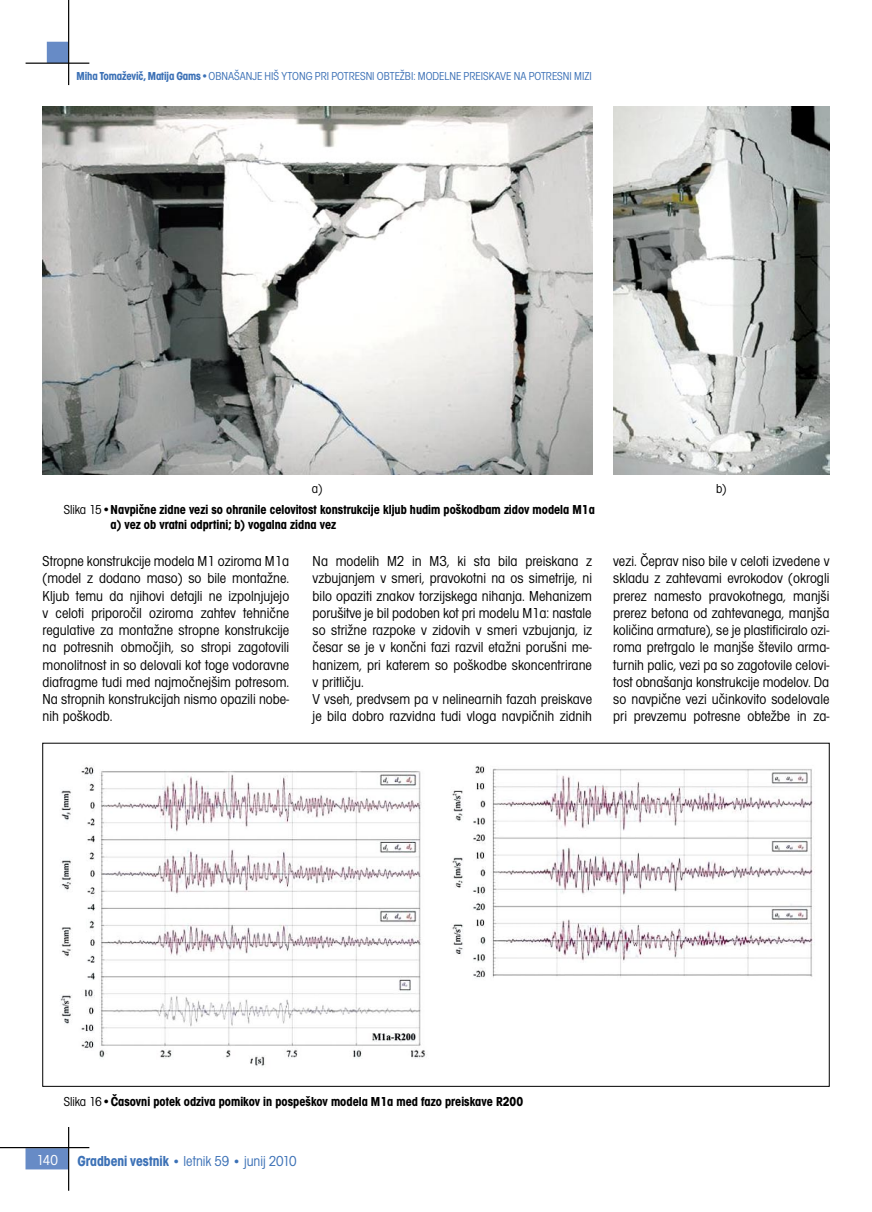
<style>
.page{position:relative;width:872px;height:1212px;background:#fff}
.page>*{position:absolute;margin:0;border:0;box-sizing:border-box;transform-origin:0 0}
.Osnovni_tekst{font:condensed 15px/17.2px "Avant Gar Got Itc TEE";color:#000;text-align:justify}
.t1{font:condensed 15px "Avant Gar Got Itc TEE";color:#3c71b6}
.t2{font:condensed 15px "Avant Gar Got Itc TEE";color:#fff}
.Podpisi{font:700 condensed 13.5px "Avant Gar Got Itc TEE";color:#000}
.Podpisi-2{font:condensed 13.5px "Avant Gar Got Itc TEE";color:#000}
.t3{font:condensed 12px "Avant Gar Got Itc TEE";color:#3c71b6}
.s1{font-weight:700}
.s2{font-weight:400}
.s3{font-weight:400;color:#fff}
.s4{font-weight:700;font-size:13.5px}
</style>
<div class="page">
<div style="left:48px;top:42px;width:19px;height:20px;background:#678bc6"></div>
<div style="left:47px;top:42px;width:21px;height:21px;border:2px solid #678bc6"></div>
<div style="left:26px;top:1149px;width:41px;height:20px;background:#678bc6"></div>
<div style="left:26px;top:1148px;width:42px;height:21px;border:2px solid #678bc6"></div>
<hr style="left:0;top:1147px;width:89px;height:1px;background:#000">
<hr style="left:68px;top:1127px;width:1px;height:64px;background:#000">
<hr style="left:26px;top:63px;width:63px;height:1px;background:#000">
<hr style="left:68px;top:0;width:1px;height:85px;background:#000">
<img style="left:43px;top:106px;width:549px;height:368px">
<img style="left:613px;top:106px;width:216px;height:368px">
<img style="left:60px;top:766px;width:753px;height:300px">
<p class="t3" style="left:77px;top:70px;width:517px"><span class="s1">Miha Tomaževič, Matija Gams</span>•OBNAŠANJE HIŠ YTONG PRI POTRESNI OBTEŽBI: MODELNE PREISKAVE NA POTRESNI MIZI</p>
<p class="Podpisi-2" style="left:312px;top:481px;width:12px">a)</p>
<p class="Podpisi-2" style="left:716px;top:481px;width:12px">b)</p>
<p class="Podpisi" style="left:64px;top:502px;width:532px"><span class="s2">Slika 15•</span>Navpične zidne vezi so ohranile celovitost konstrukcije kljub hudim poškodbam zidov modela M1a</p>
<p class="Podpisi" style="left:64px;top:517px;width:274px"><span class="s3">Slika 15•</span>a) vez ob vratni odprtini; b) vogalna zidna vez</p>
<p class="Osnovni_tekst" style="left:313px;top:553px;width:281px">Na modelih M2 in M3, ki sta bila preiskana z vzbujanjem v smeri, pravokotni na os simetrije, ni bilo opaziti znakov torzijskega nihanja. Mehanizem porušitve je bil podoben kot pri modelu M1a: nastale so strižne razpoke v zidovih v smeri vzbujanja, iz česar se je v končni fazi razvil etažni porušni me&shy;hanizem, pri katerem so poškodbe skoncentrirane v pritličju.</p>
<p class="Osnovni_tekst" style="left:313px;top:691px;width:281px">V vseh, predvsem pa v nelinearnih fazah preiskave je bila dobro razvidna tudi vloga navpičnih zidnih</p>
<p class="Osnovni_tekst" style="left:613px;top:553px;width:218px">vezi. Čeprav niso bile v celoti izvedene v skladu z zahtevami evrokodov (okrogli prerez namesto pravokotnega, manjši prerez betona od zahtevanega, manjša količina armature), se je plastificiralo ozi&shy;roma pretrgalo le manjše število arma&shy;turnih palic, vezi pa so zagotovile celovi&shy;tost obnašanja konstrukcije modelov. Da so navpične vezi učinkovito sodelovale pri prevzemu potresne obtežbe in za-</p>
<p class="Osnovni_tekst" style="left:43px;top:553px;width:248px">Stropne konstrukcije modela M1 oziroma M1a (model z dodano maso) so bile montažne.<br>Kljub temu da njihovi detajli ne izpolnjujejo v celoti priporočil oziroma zahtev tehnične regulative za montažne stropne konstrukcije na potresnih območjih, so stropi zagotovili monolitnost in so delovali kot toge vodoravne diafragme tudi med najmočnejšim potresom.<br>Na stropnih konstrukcijah nismo opazili nobe&shy;nih poškodb.</p>
<p class="Podpisi" style="left:64px;top:1093px;width:461px"><span class="s2">Slika 16•</span>Časovni potek odziva pomikov in pospeškov modela M1a med fazo preiskave R200</p>
<p class="t2" style="left:36px;top:1152px;width:23px">140</p>
<p class="t1" style="left:77px;top:1152px;width:221px"><span class="s1">Gradbeni vestnik</span> <span class="s4">•</span> letnik 59 <span class="s4">•</span> junij 2010</p>
</div>
